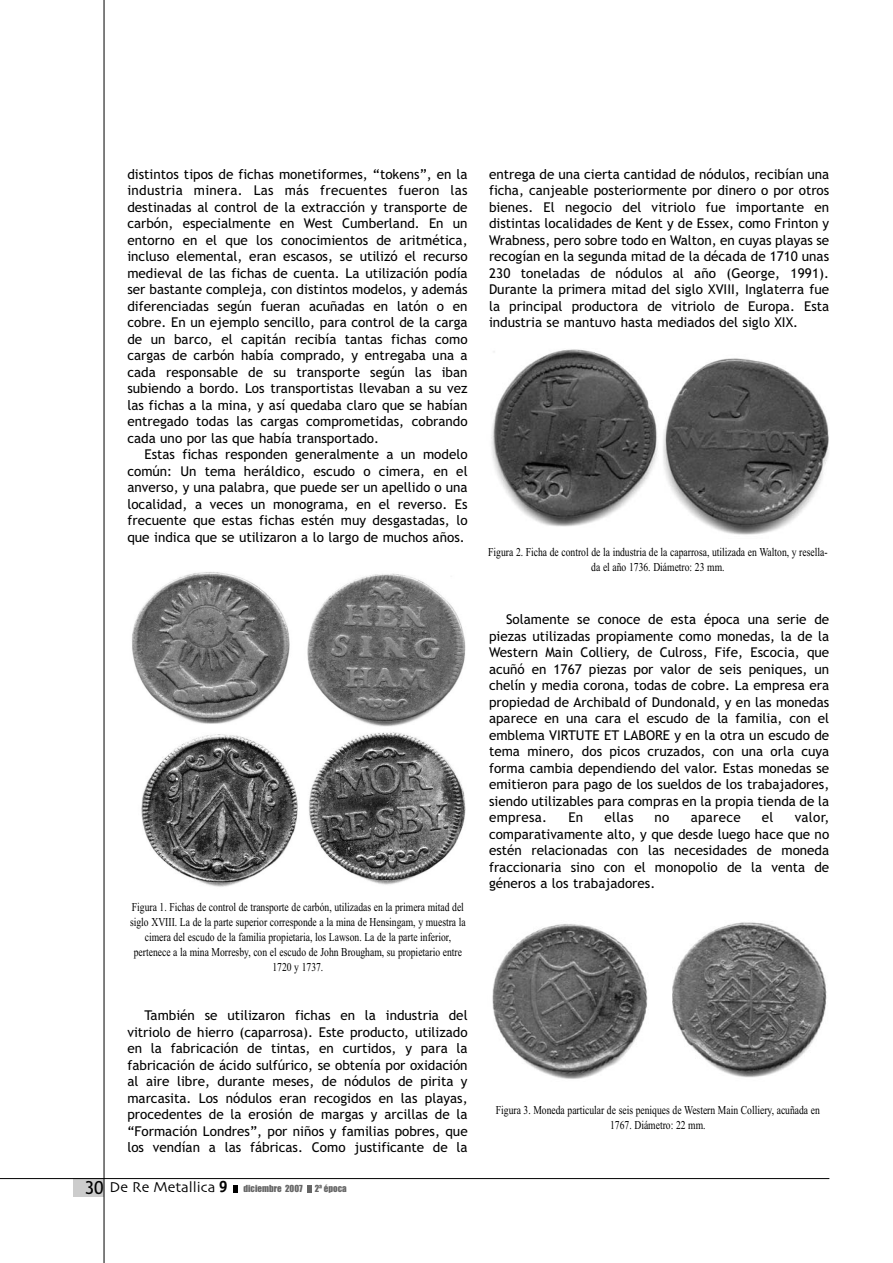
<style>
.page{position:relative;width:893px;height:1263px;background:#fff}
.page>*{position:absolute;margin:0;border:0;box-sizing:border-box;transform-origin:0 0}
.t1{font:18px "Trebuchet MS";color:#000}
.t2{font:15px "Skia";color:#000}
.t3{font:13.5px/16.5px "Trebuchet MS";color:#000;text-align:justify}
.t4{font:13.5px "Trebuchet MS";letter-spacing:.02em;color:#000}
.t5{font:12px/15px "Times New Roman";color:#000;text-align:center;scale:.8 1}
.t6{font:9px "Impact";color:#666}
.s1{font-family:"Officina Sans";font-weight:700;font-size:16.5px}
.s2{font-family:"Impact";font-size:9px;color:#666}
</style>
<div class="page">
<svg style="left:233px;top:1185px;width:5px;height:7px"></svg>
<svg style="left:307px;top:1185px;width:4px;height:7px"></svg>
<div style="left:73px;top:1179px;width:31px;height:18px;background:#ccc"></div>
<hr style="left:104px;top:0;width:1px;height:1263px;background:#000">
<hr style="left:0;top:1178px;width:829px;height:1px;background:#000">
<img style="left:132px;top:572px;width:334px;height:315px">
<img style="left:491px;top:349px;width:338px;height:186px">
<img style="left:492px;top:922px;width:335px;height:157px">
<p class="t3" style="left:127px;top:167px;width:342px">distintos tipos de fichas monetiformes, “tokens”, en la industria minera. Las más frecuentes fueron las destinadas al control de la extracción y transporte de carbón, especialmente en West Cumberland. En un entorno en el que los conocimientos de aritmética, incluso elemental, eran escasos, se utilizó el recurso medieval de las fichas de cuenta. La utilización podía ser bastante compleja, con distintos modelos, y además diferenciadas según fueran acuñadas en latón o en cobre. En un ejemplo sencillo, para control de la carga de un barco, el capitán recibía tantas fichas como cargas de carbón había comprado, y entregaba una a cada responsable de su transporte según las iban subiendo a bordo. Los transportistas llevaban a su vez las fichas a la mina, y así quedaba claro que se habían entregado todas las cargas comprometidas, cobrando cada uno por las que había transportado.</p>
<p class="t3" style="left:127px;top:447px;width:342px;text-indent:17px">Estas fichas responden generalmente a un modelo común: Un tema heráldico, escudo o cimera, en el anverso, y una palabra, que puede ser un apellido o una localidad, a veces un monograma, en el reverso. Es frecuente que estas fichas estén muy desgastadas, lo que indica que se utilizaron a lo largo de muchos años.</p>
<p class="t5" style="left:130px;top:900px;width:421px">Figura 1. Fichas de control de transporte de carbón, utilizadas en la primera mitad del siglo XVIII. La de la parte superior corresponde a la mina de Hensingam, y muestra la cimera del escudo de la familia propietaria, los Lawson. La de la parte inferior, pertenece a la mina Morresby, con el escudo de John Brougham, su propietario entre 1720 y 1737.</p>
<p class="t3" style="left:127px;top:1008px;width:342px;text-indent:17px">También se utilizaron fichas en la industria del vitriolo de hierro (caparrosa). Este producto, utilizado en la fabricación de tintas, en curtidos, y para la fabricación de ácido sulfúrico, se obtenía por oxidación al aire libre, durante meses, de nódulos de pirita y marcasita. Los nódulos eran recogidos en las playas, procedentes de la erosión de margas y arcillas de la “Formación Londres”, por niños y familias pobres, que los vendían a las fábricas. Como justificante de la</p>
<h1 class="t1" style="left:85px;top:1181px;width:20px">30</h1>
<p class="t2" style="left:109px;top:1181px;width:195px">De Re Metallica <span class="s1">9</span> <span class="s2">diciembre 2007</span></p>
<p class="t6" style="left:315px;top:1186px;width:34px">2ª época</p>
<p class="t3" style="left:489px;top:167px;width:342px">entrega de una cierta cantidad de nódulos, recibían una ficha, canjeable posteriormente por dinero o por otros bienes. El negocio del vitriolo fue importante en distintas localidades de Kent y de Essex, como Frinton y Wrabness, pero sobre todo en Walton, en cuyas playas se recogían en la segunda mitad de la década de 1710 unas 230 toneladas de nódulos al año (George, 1991).<br>Durante la primera mitad del siglo XVIII, Inglaterra fue la principal productora de vitriolo de Europa. Esta industria se mantuvo hasta mediados del siglo XIX.</p>
<p class="t5" style="left:488px;top:546px;width:425px">Figura 2. Ficha de control de la industria de la caparrosa, utilizada en Walton, y resella&shy;da el año 1736. Diámetro: 23 mm.</p>
<p class="t3" style="left:489px;top:612px;width:342px;text-indent:17px">Solamente se conoce de esta época una serie de piezas utilizadas propiamente como monedas, la de la Western Main Colliery, de Culross, Fife, Escocia, que acuñó en 1767 piezas por valor de seis peniques, un chelín y media corona, todas de cobre. La empresa era propiedad de Archibald of Dundonald, y en las monedas aparece en una cara el escudo de la familia, con el emblema VIRTUTE ET LABORE y en la otra un escudo de tema minero, dos picos cruzados, con una orla cuya forma cambia dependiendo del valor. Estas monedas se emitieron para pago de los sueldos de los trabajadores, siendo utilizables para compras en la propia tienda de la empresa.</p>
<p class="t3" style="left:489px;top:810px;width:342px;text-indent:305px">valor, comparativamente alto, y que desde luego hace que no estén relacionadas con las necesidades de moneda fraccionaria sino con el monopolio de la venta de géneros a los trabajadores.</p>
<p class="t3" style="left:568px;top:810px;width:16px">En</p>
<p class="t3" style="left:604px;top:810px;width:31px">ellas</p>
<p class="t3" style="left:654px;top:810px;width:16px">no</p>
<p class="t4" style="left:690px;top:812px;width:52px">aparece</p>
<p class="t3" style="left:761px;top:810px;width:13px">el</p>
<p class="t5" style="left:496px;top:1103px;width:406px">Figura 3. Moneda particular de seis peniques de Western Main Colliery, acuñada en<br>1767. Diámetro: 22 mm.</p>
</div>
